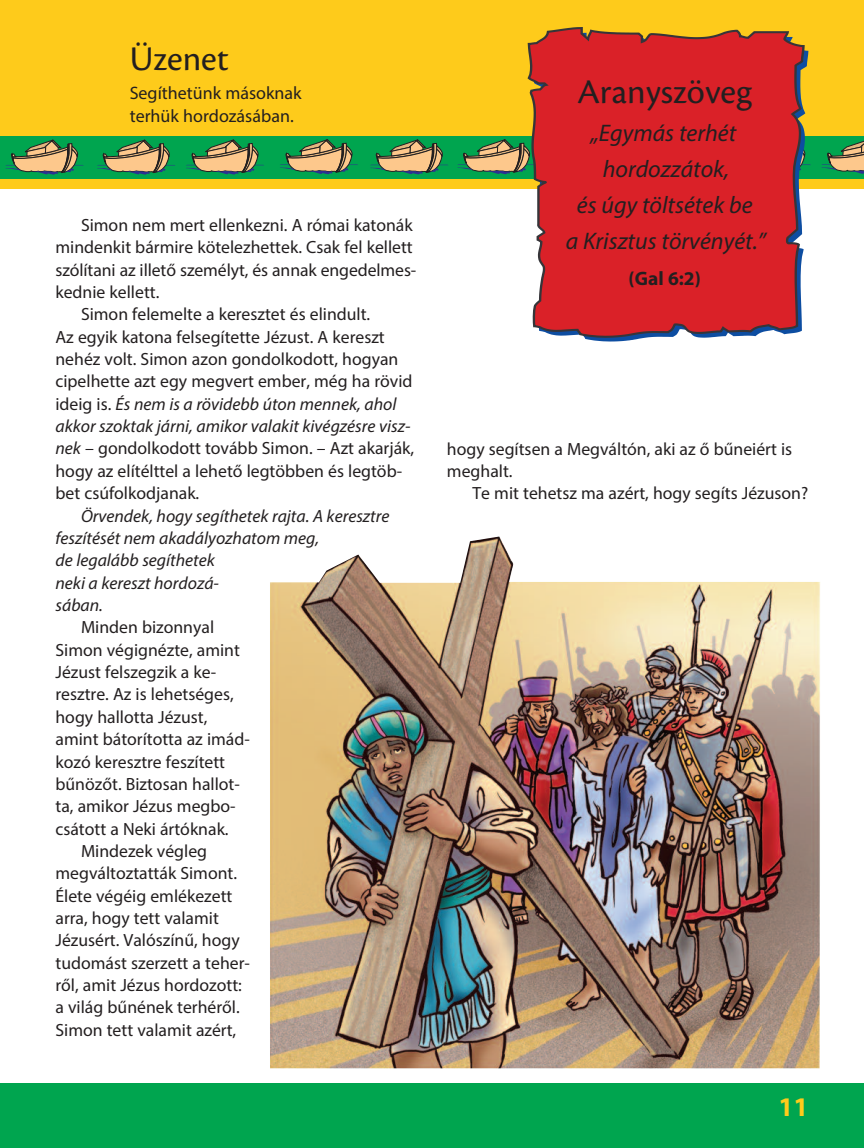
<style>
.page{position:relative;width:864px;height:1148px;background:#fff}
.page>*{position:absolute;margin:0;border:0;box-sizing:border-box;transform-origin:0 0}
.t1{font:36px "Cronos Pro";color:#231f20}
.t2{font:700 27px "Myriad Pro";color:#fecb1b}
.t3{font:italic 24px/36px "Myriad Pro";color:#231f20;text-align:center}
.t4{font:700 19.5px "Myriad Pro";color:#231f20}
.t5{font:18px/22.5px "Myriad Pro";color:#231f20}
.t6{font:17.7px/22.4px "Myriad Pro";color:#231f20}
.t7{font:italic 17.7px/22.4px "Myriad Pro";color:#231f20}
.s1{font-style:normal}
.s2{font-style:italic}
</style>
<div class="page">
<div style="left:0;top:0;width:864px;height:189px;background:#fecb1b"></div>
<div style="left:0;top:136px;width:864px;height:43px;background:#00a54f"></div>
<svg style="left:821px;top:140px;width:43px;height:34px"></svg>
<svg style="left:457px;top:140px;width:71px;height:34px"></svg>
<svg style="left:370px;top:140px;width:78px;height:34px"></svg>
<svg style="left:280px;top:140px;width:78px;height:34px"></svg>
<svg style="left:186px;top:140px;width:78px;height:34px"></svg>
<svg style="left:97px;top:140px;width:78px;height:35px"></svg>
<svg style="left:5px;top:140px;width:79px;height:35px"></svg>
<div style="left:0;top:1082px;width:864px;height:66px;background:#00a54f"></div>
<svg style="left:528px;top:27px;width:278px;height:312px;background:#d13032"></svg>
<img style="left:270px;top:536px;width:550px;height:532px">
<h1 class="t1" style="left:130px;top:46px;width:101px">Üzenet</h1>
<p class="t5" style="left:130px;top:83px;width:173px">Segíthetünk másoknak terhük hordozásában.</p>
<h1 class="t1" style="left:577px;top:78px;width:176px">Aranyszöveg</h1>
<h3 class="t3" style="left:566px;top:116px;width:202px">„Egymás terhét hordozzátok,<br>és úgy töltsétek be<br>a Krisztus törvényét.”</h3>
<p class="t4" style="left:629px;top:271px;width:74px">(Gal 6:2)</p>
<p class="t6" style="left:81px;top:215px;width:333px">Simon nem mert ellenkezni. A római katonák</p>
<p class="t6" style="left:55px;top:237px;width:359px">mindenkit bármire kötelezhettek. Csak fel kellett</p>
<p class="t6" style="left:55px;top:260px;width:362px">szólítani az illető személyt, és annak engedelmes-</p>
<p class="t6" style="left:55px;top:282px;width:105px">kednie kellett.</p>
<p class="t6" style="left:81px;top:304px;width:291px">Simon felemelte a keresztet és elindult.</p>
<p class="t6" style="left:55px;top:327px;width:331px">Az egyik katona felsegítette Jézust. A kereszt</p>
<p class="t6" style="left:55px;top:349px;width:344px">nehéz volt. Simon azon gondolkodott, hogyan</p>
<p class="t6" style="left:55px;top:372px;width:359px">cipelhette azt egy megvert ember, még ha rövid</p>
<p class="t7" style="left:55px;top:394px;width:342px"><span class="s1">ideig is.</span> És nem is a rövidebb úton mennek, ahol</p>
<p class="t7" style="left:55px;top:416px;width:357px">akkor szoktak járni, amikor valakit kivégzésre visz-</p>
<p class="t6" style="left:55px;top:439px;width:360px"><span class="s2">nek</span> – gondolkodott tovább Simon. – Azt akarják,</p>
<p class="t6" style="left:55px;top:461px;width:348px">hogy az elítélttel a lehető legtöbben és legtöb-</p>
<p class="t6" style="left:55px;top:483px;width:145px">bet csúfolkodjanak.</p>
<p class="t7" style="left:55px;top:506px;width:336px;text-indent:26px">Örvendek, hogy segíthetek rajta. A keresztre feszítését nem akadályozhatom meg,<br>de legalább segíthetek<br>neki a kereszt hordozá-<br>sában.</p>
<p class="t6" style="left:81px;top:617px;width:135px">Minden bizonnyal</p>
<p class="t6" style="left:55px;top:640px;width:186px">Simon végignézte, amint</p>
<p class="t6" style="left:55px;top:662px;width:162px">Jézust felszegzik a ke-</p>
<p class="t6" style="left:55px;top:684px;width:180px">resztre. Az is lehetséges,</p>
<p class="t6" style="left:55px;top:707px;width:153px">hogy hallotta Jézust,</p>
<p class="t6" style="left:55px;top:729px;width:196px">amint bátorította az imád-</p>
<p class="t6" style="left:55px;top:751px;width:171px">kozó keresztre feszített</p>
<p class="t6" style="left:55px;top:774px;width:186px">bűnözőt. Biztosan hallot-</p>
<p class="t6" style="left:55px;top:796px;width:182px">ta, amikor Jézus megbo-</p>
<p class="t6" style="left:55px;top:819px;width:175px">csátott a Neki ártóknak.</p>
<p class="t6" style="left:81px;top:841px;width:128px">Mindezek végleg</p>
<p class="t6" style="left:55px;top:863px;width:183px">megváltoztatták Simont.</p>
<p class="t6" style="left:55px;top:886px;width:178px">Élete végéig emlékezett</p>
<p class="t6" style="left:55px;top:908px;width:165px">arra, hogy tett valamit</p>
<p class="t6" style="left:55px;top:930px;width:186px">Jézusért. Valószínű, hogy</p>
<p class="t6" style="left:55px;top:953px;width:196px">tudomást szerzett a teher-</p>
<p class="t6" style="left:55px;top:975px;width:188px">ről, amit Jézus hordozott:</p>
<p class="t6" style="left:55px;top:997px;width:186px">a világ bűnének terhéről.</p>
<p class="t6" style="left:55px;top:1020px;width:182px">Simon tett valamit azért,</p>
<p class="t6" style="left:447px;top:439px;width:347px">hogy segítsen a Megváltón, aki az ő bűneiért is meghalt.</p>
<p class="t6" style="left:473px;top:483px;width:337px">Te mit tehetsz ma azért, hogy segíts Jézuson?</p>
<h2 class="t2" style="left:779px;top:1096px;width:31px">11</h2>
</div>
